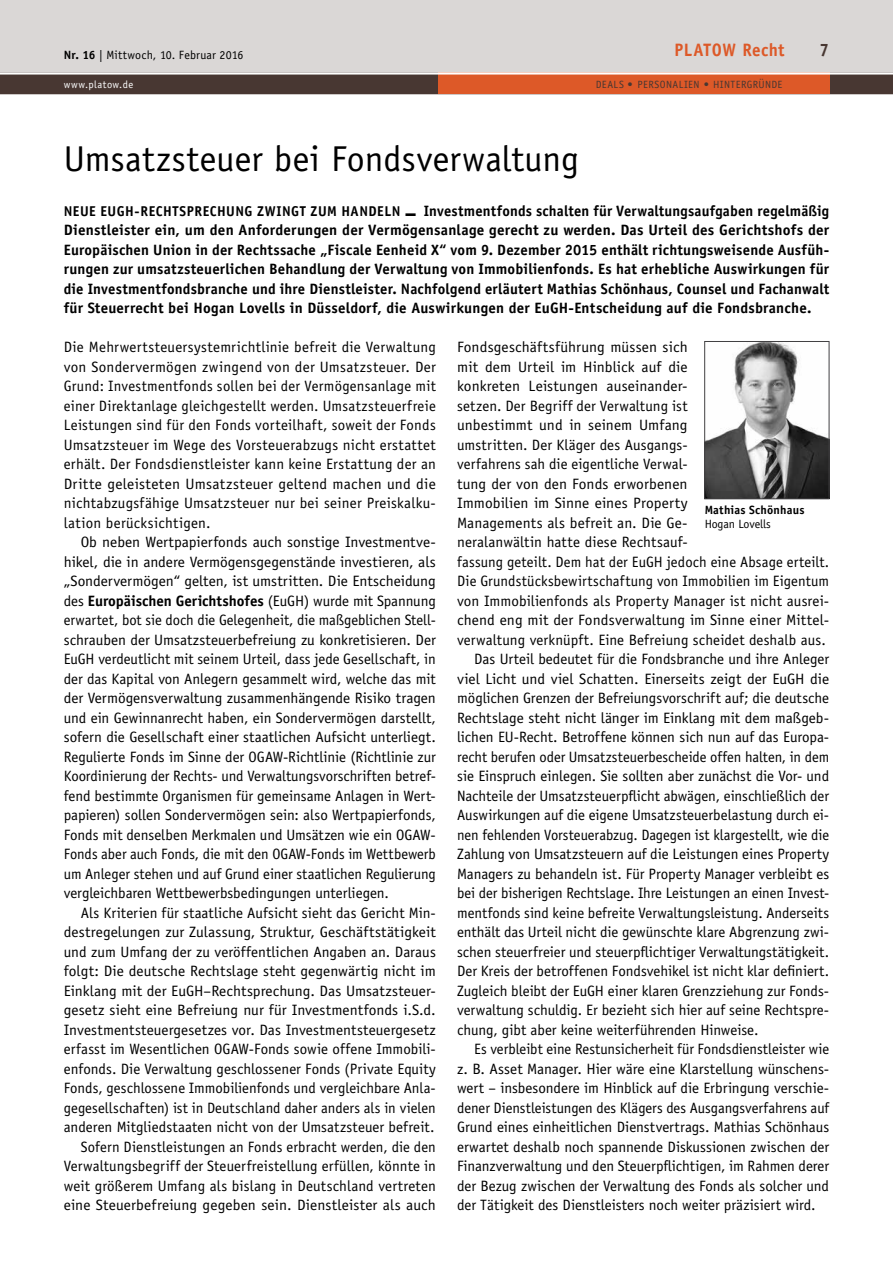
<style>
.page{position:relative;width:893px;height:1263px;background:#fff}
.page>*{position:absolute;margin:0;border:0;box-sizing:border-box;transform-origin:0 0}
.t1{font:36px "Officina Sans Std";letter-spacing:.005em;color:#000}
.t2{font:700 18px "Officina Sans Std";letter-spacing:.02em;color:#dd5928;scale:.95 1}
.t3{font:700 18px "Officina Sans Std";color:#483732;scale:.95 1}
.t4{font:15px/19.5px "Officina Sans Std";color:#000;text-align:justify}
.t5{font:700 15px/19.5px "Officina Sans Std";letter-spacing:.01em;color:#000;text-align:justify}
.t6{font:12px "Officina Sans Std";letter-spacing:.01em;color:#000}
.t7{font:700 12px "Officina Sans Std";letter-spacing:.015em;color:#000}
.t8{font:12px "Officina Sans Std";letter-spacing:-.01em;color:#000}
.t9{font:10.5px "Officina Sans Std";letter-spacing:.035em;color:#483732}
.t10{font:10.5px "Officina Sans Std";letter-spacing:.045em;color:#fff}
.s1{font-weight:700}
.s2{font-size:14.25px}
</style>
<div class="page">
<div style="left:0;top:0;width:893px;height:72px;background:#dad7d6"></div>
<div style="left:0;top:72px;width:893px;height:22px;background:#483732"></div>
<hr style="left:0;top:94px;width:893px;height:1px;background:#483732">
<div style="left:438px;top:72px;width:391px;height:22px;background:#dd5928"></div>
<hr style="left:0;top:72px;width:893px;height:3px;background:#fff">
<img style="left:706px;top:343px;width:121px;height:154px">
<div style="left:704px;top:341px;width:125px;height:158px;border:1px solid #414042"></div>
<p class="t6" style="left:64px;top:47px;width:181px"><span class="s1">Nr. 16</span> | Mittwoch, 10. Februar 2016</p>
<p class="t2" style="left:674px;top:39px;width:117px">PLATOW Recht</p>
<p class="t3" style="left:819px;top:39px;width:12px">7</p>
<p class="t10" style="left:64px;top:79px;width:71px">www.platow.de</p>
<p class="t9" style="left:596px;top:79px;width:188px">DEALS <span class="s1">•</span> PERSONALIEN <span class="s1">•</span> HINTERGRÜNDE</p>
<h1 class="t1" style="left:64px;top:137px;width:517px">Umsatzsteuer bei Fondsverwaltung</h1>
<p class="t5" style="left:64px;top:201px;width:767px"><span class="s2">NEUE EUGH-RECHTSPRECHUNG ZWINGT ZUM HANDELN</span> ■ Investmentfonds schalten für Verwaltungsaufgaben regelmäßig Dienstleister ein, um den Anforderungen der Vermögensanlage gerecht zu werden. Das Urteil des Gerichtshofs der Europäischen Union in der Rechtssache „Fiscale Eenheid X“ vom 9. Dezember 2015 enthält richtungsweisende Ausfüh&shy;rungen zur umsatzsteuerlichen Behandlung der Verwaltung von Immobilienfonds. Es hat erhebliche Auswirkungen für die Investmentfondsbranche und ihre Dienstleister. Nachfolgend erläutert Mathias Schönhaus, Counsel und Fachanwalt für Steuerrecht bei Hogan Lovells in Düsseldorf, die Auswirkungen der EuGH-Entscheidung auf die Fondsbranche.</p>
<p class="t4" style="left:457px;top:338px;width:232px">Fondsgeschäftsführung müssen sich</p>
<p class="t4" style="left:457px;top:357px;width:232px">mit dem Urteil im Hinblick auf die</p>
<p class="t4" style="left:457px;top:377px;width:232px">konkreten Leistungen auseinander-</p>
<p class="t4" style="left:457px;top:396px;width:232px">setzen. Der Begriff der Verwaltung ist</p>
<p class="t4" style="left:457px;top:416px;width:232px">unbestimmt und in seinem Umfang</p>
<p class="t4" style="left:457px;top:435px;width:232px">umstritten. Der Kläger des Ausgangs-</p>
<p class="t4" style="left:457px;top:455px;width:232px">verfahrens sah die eigentliche Verwal-</p>
<p class="t4" style="left:457px;top:474px;width:232px">tung der von den Fonds erworbenen</p>
<p class="t4" style="left:457px;top:494px;width:232px">Immobilien im Sinne eines Property</p>
<p class="t4" style="left:457px;top:513px;width:232px">Managements als befreit an. Die Ge-</p>
<p class="t4" style="left:457px;top:533px;width:232px">neralanwältin hatte diese Rechtsauf-</p>
<p class="t4" style="left:457px;top:552px;width:374px">fassung geteilt. Dem hat der EuGH jedoch eine Absage erteilt.</p>
<p class="t4" style="left:457px;top:572px;width:374px">Die Grundstücksbewirtschaftung von Immobilien im Eigentum</p>
<p class="t4" style="left:457px;top:591px;width:374px">von Immobilienfonds als Property Manager ist nicht ausrei-</p>
<p class="t4" style="left:457px;top:611px;width:374px">chend eng mit der Fondsverwaltung im Sinne einer Mittel-</p>
<p class="t4" style="left:457px;top:630px;width:370px">verwaltung verknüpft. Eine Befreiung scheidet deshalb aus.</p>
<p class="t4" style="left:474px;top:650px;width:357px">Das Urteil bedeutet für die Fondsbranche und ihre Anleger</p>
<p class="t4" style="left:457px;top:669px;width:374px">viel Licht und viel Schatten. Einerseits zeigt der EuGH die</p>
<p class="t4" style="left:457px;top:689px;width:374px">möglichen Grenzen der Befreiungsvorschrift auf; die deutsche</p>
<p class="t4" style="left:457px;top:708px;width:374px">Rechtslage steht nicht länger im Einklang mit dem maßgeb-</p>
<p class="t4" style="left:457px;top:728px;width:374px">lichen EU-Recht. Betroffene können sich nun auf das Europa-</p>
<p class="t4" style="left:457px;top:747px;width:374px">recht berufen oder Umsatzsteuerbescheide offen halten, in dem</p>
<p class="t4" style="left:457px;top:767px;width:374px">sie Einspruch einlegen. Sie sollten aber zunächst die Vor- und</p>
<p class="t4" style="left:457px;top:786px;width:374px">Nachteile der Umsatzsteuerpflicht abwägen, einschließlich der</p>
<p class="t4" style="left:457px;top:806px;width:374px">Auswirkungen auf die eigene Umsatzsteuerbelastung durch ei-</p>
<p class="t4" style="left:457px;top:825px;width:374px">nen fehlenden Vorsteuerabzug. Dagegen ist klargestellt, wie die</p>
<p class="t4" style="left:457px;top:845px;width:374px">Zahlung von Umsatzsteuern auf die Leistungen eines Property</p>
<p class="t4" style="left:457px;top:864px;width:374px">Managers zu behandeln ist. Für Property Manager verbleibt es</p>
<p class="t4" style="left:457px;top:884px;width:374px">bei der bisherigen Rechtslage. Ihre Leistungen an einen Invest-</p>
<p class="t4" style="left:457px;top:903px;width:374px">mentfonds sind keine befreite Verwaltungsleistung. Anderseits</p>
<p class="t4" style="left:457px;top:923px;width:374px">enthält das Urteil nicht die gewünschte klare Abgrenzung zwi-</p>
<p class="t4" style="left:457px;top:942px;width:373px">schen steuerfreier und steuerpflichtiger Verwaltungstätigkeit.</p>
<p class="t4" style="left:457px;top:962px;width:374px">Der Kreis der betroffenen Fondsvehikel ist nicht klar definiert.</p>
<p class="t4" style="left:457px;top:981px;width:374px">Zugleich bleibt der EuGH einer klaren Grenzziehung zur Fonds-</p>
<p class="t4" style="left:457px;top:1001px;width:374px">verwaltung schuldig. Er bezieht sich hier auf seine Rechtspre-</p>
<p class="t4" style="left:457px;top:1020px;width:303px">chung, gibt aber keine weiterführenden Hinweise.</p>
<p class="t4" style="left:474px;top:1040px;width:357px">Es verbleibt eine Restunsicherheit für Fondsdienstleister wie</p>
<p class="t4" style="left:457px;top:1059px;width:374px">z. B. Asset Manager. Hier wäre eine Klarstellung wünschens-</p>
<p class="t4" style="left:457px;top:1079px;width:374px">wert – insbesondere im Hinblick auf die Erbringung verschie-</p>
<p class="t4" style="left:457px;top:1098px;width:374px">dener Dienstleistungen des Klägers des Ausgangsverfahrens auf</p>
<p class="t4" style="left:457px;top:1118px;width:374px">Grund eines einheitlichen Dienstvertrags. Mathias Schönhaus</p>
<p class="t4" style="left:457px;top:1137px;width:374px">erwartet deshalb noch spannende Diskussionen zwischen der</p>
<p class="t4" style="left:457px;top:1157px;width:374px">Finanzverwaltung und den Steuerpflichtigen, im Rahmen derer</p>
<p class="t4" style="left:457px;top:1176px;width:373px">der Bezug zwischen der Verwaltung des Fonds als solcher und</p>
<p class="t4" style="left:457px;top:1196px;width:360px">der Tätigkeit des Dienstleisters noch weiter präzisiert wird.</p>
<p class="t4" style="left:64px;top:338px;width:374px">Die Mehrwertsteuersystemrichtlinie befreit die Verwaltung von Sondervermögen zwingend von der Umsatzsteuer. Der Grund: Investmentfonds sollen bei der Vermögensanlage mit einer Direktanlage gleichgestellt werden. Umsatzsteuerfreie Leistungen sind für den Fonds vorteilhaft, soweit der Fonds Umsatzsteuer im Wege des Vorsteuerabzugs nicht erstattet erhält. Der Fondsdienstleister kann keine Erstattung der an Dritte geleisteten Umsatzsteuer geltend machen und die nichtabzugsfähige Umsatzsteuer nur bei seiner Preiskalku&shy;lation berücksichtigen.</p>
<p class="t4" style="left:64px;top:533px;width:374px;text-indent:17px">Ob neben Wertpapierfonds auch sonstige Investmentve&shy;hikel, die in andere Vermögensgegenstände investieren, als „Sondervermögen“ gelten, ist umstritten. Die Entscheidung des <span class="s1">Europäischen Gerichtshofes</span> (EuGH) wurde mit Spannung erwartet, bot sie doch die Gelegenheit, die maßgeblichen Stell&shy;schrauben der Umsatzsteuerbefreiung zu konkretisieren. Der EuGH verdeutlicht mit seinem Urteil, dass jede Gesellschaft, in der das Kapital von Anlegern gesammelt wird, welche das mit der Vermögensverwaltung zusammenhängende Risiko tragen und ein Gewinnanrecht haben, ein Sondervermögen darstellt, sofern die Gesellschaft einer staatlichen Aufsicht unterliegt.<br>Regulierte Fonds im Sinne der OGAW-Richtlinie (Richtlinie zur Koordinierung der Rechts- und Verwaltungsvorschriften betref&shy;fend bestimmte Organismen für gemeinsame Anlagen in Wert&shy;papieren) sollen Sondervermögen sein: also Wertpapierfonds, Fonds mit denselben Merkmalen und Umsätzen wie ein OGAW-Fonds aber auch Fonds, die mit den OGAW-Fonds im Wettbewerb um Anleger stehen und auf Grund einer staatlichen Regulierung vergleichbaren Wettbewerbsbedingungen unterliegen.</p>
<p class="t4" style="left:64px;top:903px;width:374px;text-align:right">Als Kriterien für staatliche Aufsicht sieht das Gericht Min&shy;destregelungen zur Zulassung, Struktur, Geschäftstätigkeit und zum Umfang der zu veröffentlichen Angaben an. Daraus folgt: Die deutsche Rechtslage steht gegenwärtig nicht im Einklang mit der EuGH–Rechtsprechung. Das Umsatzsteuer&shy;gesetz sieht eine Befreiung nur für Investmentfonds i.S.d.<br>Investmentsteuergesetzes vor. Das Investmentsteuergesetz erfasst im Wesentlichen OGAW-Fonds sowie offene Immobili&shy;enfonds. Die Verwaltung geschlossener Fonds (Private Equity Fonds, geschlossene Immobilienfonds und vergleichbare Anla&shy;gegesellschaften) ist in Deutschland daher anders als in vielen anderen Mitgliedstaaten nicht von der Umsatzsteuer befreit.<br>Sofern Dienstleistungen an Fonds erbracht werden, die den Verwaltungsbegriff der Steuerfreistellung erfüllen, könnte in weit größerem Umfang als bislang in Deutschland vertreten eine Steuerbefreiung gegeben sein. Dienstleister als auch</p>
<p class="t7" style="left:705px;top:502px;width:101px">Mathias Schönhaus</p>
<p class="t8" style="left:705px;top:517px;width:68px">Hogan Lovells</p>
</div>
